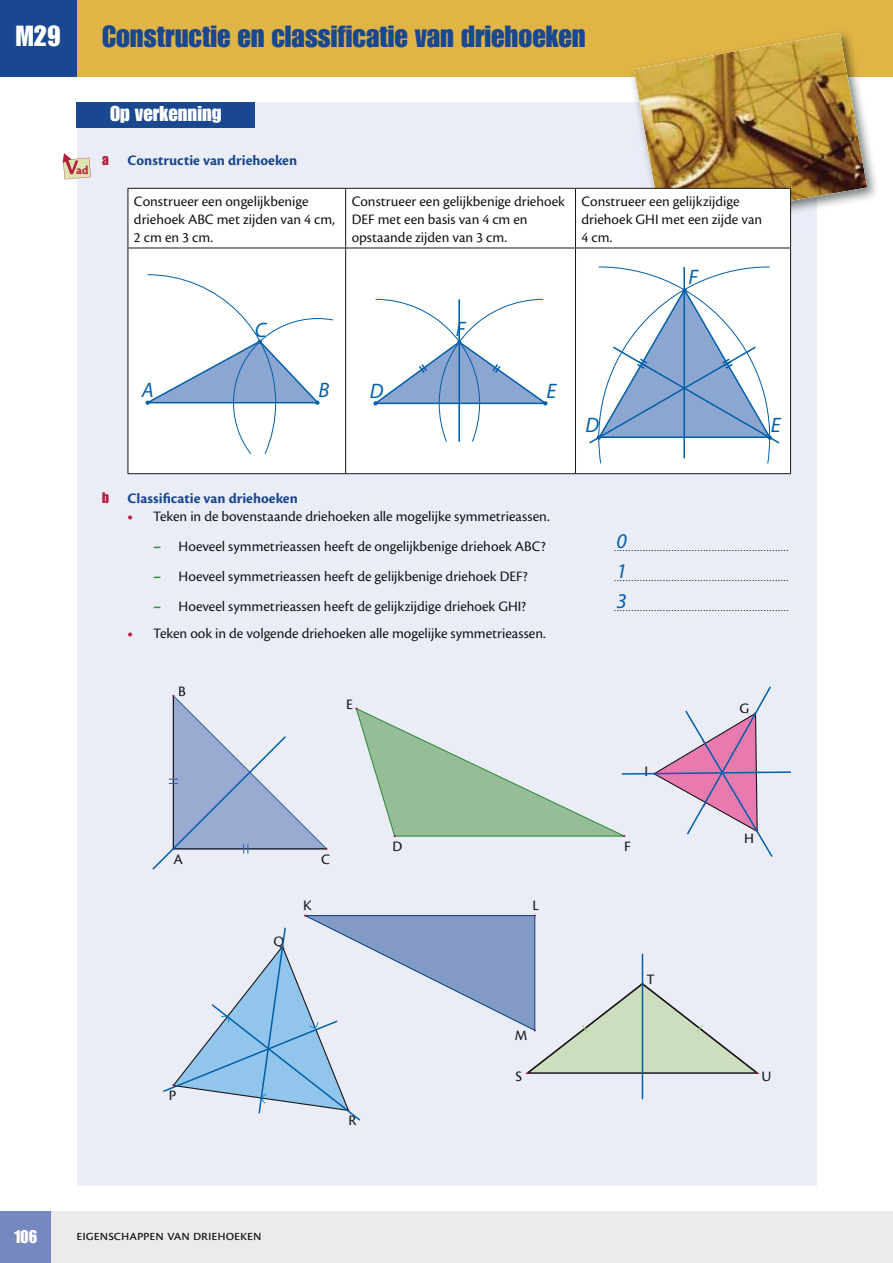
<style>
.page{position:relative;width:893px;height:1263px;background:#fff}
.page>*{position:absolute;margin:0;border:0;box-sizing:border-box;transform-origin:0 0}
.t1{font:30px "Impact LT Std";color:#194890}
.t2{font:28.5px "Impact LT Std";color:#fff}
.t3{font:21px "Impact LT Std";letter-spacing:.005em;color:#fff}
.t4{font:italic 21px/30px "Myriad Pro";color:#015fa9;text-align:justify}
.t5{font:18px "Impact LT Std";color:#fff}
.t6{font:15px/18px "Cronos Pro";color:#161619}
.t7{font:700 15px "Cronos Pro";color:#194890}
.t8{font:15px "Cronos Pro Capt";color:#19181b}
.t9{font:15px "Impact LT Std";color:#b51e40}
.t10{font:700 12.6px "Cronos Pro";color:#b51e40}
.t11{font:10.5px "Cronos Pro";color:#161619}
.s1{font-family:"Impact LT Std";font-weight:400;color:#b51e40}
.s2{font-weight:700;color:#b51e40}
.s3{font-weight:700;color:#368f43}
</style>
<div class="page">
<div style="left:0;top:1212px;width:892px;height:51px;background:#ebebeb"></div>
<div style="left:0;top:0;width:892px;height:77px;background:#e0b445"></div>
<div style="left:77px;top:102px;width:739px;height:1084px;background:#eaedf6"></div>
<div style="left:0;top:0;width:77px;height:77px;background:#194890"></div>
<img style="left:632px;top:32px;width:244px;height:205px">
<img style="left:628px;top:102px;width:188px;height:135px">
<img style="left:633px;top:33px;width:234px;height:191px">
<div style="left:0;top:1212px;width:51px;height:51px;background:#7588bf"></div>
<div style="left:77px;top:102px;width:178px;height:26px;background:#194890"></div>
<div style="left:129px;top:189px;width:661px;height:284px;background:#fff"></div>
<hr style="left:128px;top:188px;width:217px;height:1px;background:#161619">
<hr style="left:128px;top:189px;width:1px;height:59px;background:#161619">
<hr style="left:345px;top:188px;width:230px;height:1px;background:#161619">
<hr style="left:345px;top:189px;width:1px;height:59px;background:#161619">
<hr style="left:575px;top:188px;width:216px;height:1px;background:#161619">
<hr style="left:575px;top:189px;width:1px;height:59px;background:#161619">
<hr style="left:790px;top:189px;width:1px;height:59px;background:#161619">
<hr style="left:128px;top:248px;width:217px;height:1px;background:#161619">
<hr style="left:128px;top:248px;width:1px;height:225px;background:#161619">
<hr style="left:345px;top:248px;width:230px;height:1px;background:#161619">
<hr style="left:345px;top:248px;width:1px;height:225px;background:#161619">
<hr style="left:575px;top:248px;width:216px;height:1px;background:#161619">
<hr style="left:575px;top:248px;width:1px;height:225px;background:#161619">
<hr style="left:790px;top:248px;width:1px;height:225px;background:#161619">
<hr style="left:128px;top:473px;width:663px;height:1px;background:#161619">
<svg style="left:63px;top:153px;width:28px;height:26px"></svg>
<svg style="left:145px;top:274px;width:189px;height:181px;background:#e7edf5"></svg>
<svg style="left:373px;top:299px;width:177px;height:144px;background:#dee7f2"></svg>
<hr style="left:458px;top:299px;width:2px;height:143px;background:#015fa9">
<svg style="left:587px;top:266px;width:194px;height:198px;background:#cddaec"></svg>
<svg style="left:152px;top:694px;width:176px;height:176px"></svg>
<svg style="left:355px;top:686px;width:436px;height:171px"></svg>
<svg style="left:163px;top:914px;width:597px;height:207px"></svg>
<hr style="left:641px;top:954px;width:2px;height:145px;background:#015fa9">
<h2 class="t2" style="left:16px;top:26px;width:46px">M29</h2>
<h1 class="t1" style="left:102px;top:26px;width:485px">Constructie en classificatie van driehoeken</h1>
<p class="t10" style="left:76px;top:165px;width:14px">ad</p>
<h3 class="t3" style="left:110px;top:106px;width:113px">Op verkenning</h3>
<p class="t9" style="left:102px;top:154px;width:8px">a</p>
<p class="t7" style="left:128px;top:154px;width:171px">Constructie van driehoeken</p>
<p class="t6" style="left:134px;top:193px;width:202px">Construeer een ongelijkbenige driehoek ABC met zijden van 4 cm,<br>2 cm en 3 cm.</p>
<p class="t6" style="left:351px;top:193px;width:215px">Construeer een gelijkbenige driehoek<br>DEF met een basis van 4 cm en opstaande zijden van 3 cm.</p>
<p class="t6" style="left:581px;top:193px;width:182px">Construeer een gelijkzijdige driehoek GHI met een zijde van<br>4 cm.</p>
<h3 class="t4" style="left:688px;top:264px;width:11px">F</h3>
<h3 class="t4" style="left:255px;top:317px;width:13px">C</h3>
<h3 class="t4" style="left:456px;top:316px;width:11px">F</h3>
<h3 class="t4" style="left:142px;top:376px;width:13px">A</h3>
<h3 class="t4" style="left:318px;top:376px;width:12px">B</h3>
<h3 class="t4" style="left:370px;top:377px;width:15px">D</h3>
<h3 class="t4" style="left:546px;top:377px;width:11px">E</h3>
<h3 class="t4" style="left:585px;top:411px;width:15px">D</h3>
<h3 class="t4" style="left:770px;top:411px;width:11px">E</h3>
<p class="t7" style="left:102px;top:492px;width:197px"><span class="s1">b</span> Classificatie van driehoeken</p>
<p class="t6" style="left:128px;top:508px;width:423px"><span class="s2">•</span> Teken in de bovenstaande driehoeken alle mogelijke symmetrieassen.</p>
<p class="t6" style="left:153px;top:538px;width:394px"><span class="s3">–</span> Hoeveel symmetrieassen heeft de ongelijkbenige driehoek ABC?</p>
<p class="t11" style="left:614px;top:544px;width:176px">.............................................................</p>
<p class="t6" style="left:153px;top:568px;width:376px"><span class="s3">–</span> Hoeveel symmetrieassen heeft de gelijkbenige driehoek DEF?</p>
<p class="t11" style="left:614px;top:574px;width:176px">.............................................................</p>
<p class="t6" style="left:153px;top:598px;width:374px"><span class="s3">–</span> Hoeveel symmetrieassen heeft de gelijkzijdige driehoek GHI?</p>
<p class="t11" style="left:614px;top:604px;width:176px">.............................................................</p>
<p class="t6" style="left:128px;top:624px;width:420px"><span class="s2">•</span> Teken ook in de volgende driehoeken alle mogelijke symmetrieassen.</p>
<h3 class="t4" style="left:616px;top:527px;width:12px">0<br>1<br>3</h3>
<p class="t8" style="left:178px;top:682px;width:9px">B</p>
<p class="t8" style="left:346px;top:695px;width:8px">E</p>
<p class="t8" style="left:173px;top:850px;width:11px">A</p>
<p class="t8" style="left:321px;top:850px;width:10px">C</p>
<p class="t8" style="left:273px;top:933px;width:12px">Q</p>
<p class="t8" style="left:303px;top:896px;width:10px">K</p>
<p class="t8" style="left:169px;top:1086px;width:9px">P</p>
<p class="t8" style="left:348px;top:1111px;width:10px">R</p>
<p class="t8" style="left:644px;top:762px;width:5px">I</p>
<p class="t8" style="left:392px;top:837px;width:11px">D</p>
<p class="t8" style="left:624px;top:837px;width:8px">F</p>
<p class="t8" style="left:532px;top:896px;width:8px">L</p>
<p class="t8" style="left:515px;top:1026px;width:14px">M</p>
<p class="t8" style="left:646px;top:970px;width:10px">T</p>
<p class="t8" style="left:739px;top:699px;width:11px">G</p>
<p class="t8" style="left:744px;top:829px;width:11px">H</p>
<p class="t8" style="left:515px;top:1067px;width:8px">S</p>
<p class="t8" style="left:761px;top:1067px;width:12px">U</p>
<p class="t5" style="left:14px;top:1231px;width:25px">106</p>
<p class="t6" style="left:77px;top:1227px;width:187px">Eigenschappen van driehoeken</p>
</div>
